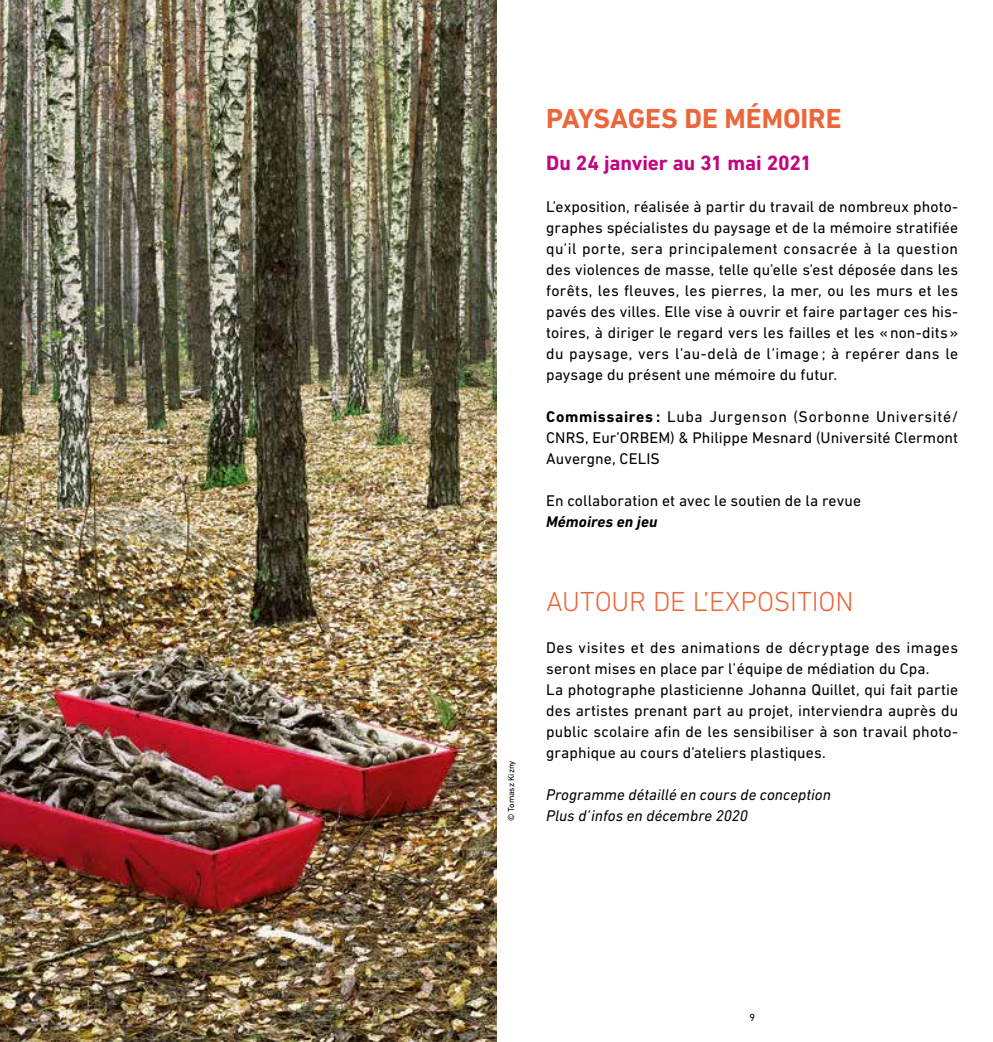
<style>
.page{position:relative;width:993px;height:1042px;background:#fff}
.page>*{position:absolute;margin:0;border:0;box-sizing:border-box;transform-origin:0 0}
.t1{font:300 28px "DIN Next LT Pro";letter-spacing:-.005em;color:#ec663c}
.t2{font:700 28px "DIN Next LT Pro";color:#ec663c}
.t3{font:700 21px "DIN Next LT Pro";letter-spacing:-.005em;color:#c1067f}
.t4{font:15.75px/21px "DIN Next LT Pro";letter-spacing:.01em;color:#000;text-align:justify}
.t5{font:italic 15.75px "DIN Next LT Pro";letter-spacing:.005em;color:#000}
.t6{font:italic 700 15.75px "DIN Next LT Pro";letter-spacing:.005em;color:#000}
.t7{font:10.5px "DIN Next LT Pro";color:#000}
.t8{font:8.75px "DIN Next LT Pro";color:#000}
.s1{font-weight:700}
</style>
<div class="page">
<img style="left:0;top:0;width:496px;height:1042px">
<p class="t8" style="left:506px;top:821px;width:62px;rotate:-90deg">© Tomasz Kizny</p>
<h1 class="t2" style="left:546px;top:102px;width:297px">PAYSAGES DE MÉMOIRE</h1>
<h2 class="t3" style="left:546px;top:151px;width:267px">Du 24 janvier au 31 mai 2021</h2>
<p class="t4" style="left:546px;top:196px;width:413px">L’exposition, réalisée à partir du travail de nombreux photo&shy;graphes spécialistes du paysage et de la mémoire stratifiée qu’il porte, sera principalement consacrée à la question des violences de masse, telle qu’elle s’est déposée dans les forêts, les fleuves, les pierres, la mer, ou les murs et les pavés des villes. Elle vise à ouvrir et faire partager ces his&shy;toires, à diriger le regard vers les failles et les «non-dits» du paysage, vers l’au-delà de l’image ; à repérer dans le paysage du présent une mémoire du futur.</p>
<p class="t4" style="left:546px;top:406px;width:413px"><span class="s1">Commissaires :</span> Luba Jurgenson (Sorbonne Université/ CNRS, Eur’ORBEM) &amp; Philippe Mesnard (Université Clermont Auvergne, CELIS</p>
<p class="t4" style="left:546px;top:490px;width:316px">En collaboration et avec le soutien de la revue</p>
<p class="t6" style="left:546px;top:513px;width:113px">Mémoires en jeu</p>
<h1 class="t1" style="left:546px;top:586px;width:309px">AUTOUR DE L’EXPOSITION</h1>
<p class="t4" style="left:546px;top:637px;width:413px;text-align:left">Des visites et des animations de décryptage des images seront mises en place par l’équipe de médiation du Cpa.<br>La photographe plasticienne Johanna Quillet, qui fait partie des artistes prenant part au projet, interviendra auprès du public scolaire afin de les sensibiliser à son travail photo&shy;graphique au cours d’ateliers plastiques.</p>
<p class="t5" style="left:546px;top:786px;width:286px">Programme détaillé en cours de conception</p>
<p class="t5" style="left:546px;top:807px;width:203px">Plus d’infos en décembre 2020</p>
<p class="t7" style="left:749px;top:1011px;width:7px">9</p>
</div>
